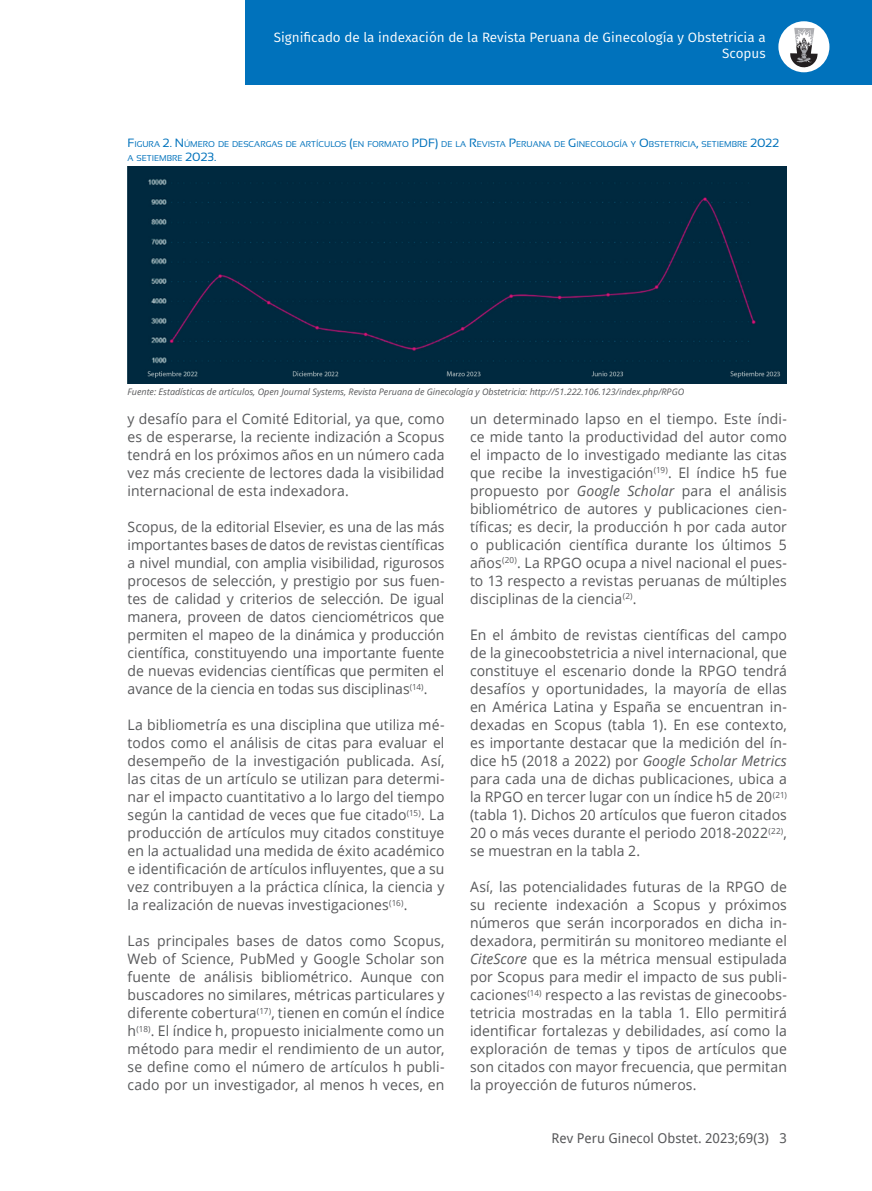
<style>
.page{position:relative;width:872px;height:1191px;background:#fff}
.page>*{position:absolute;margin:0;border:0;box-sizing:border-box;transform-origin:0 0}
.t1{font:14.4px/18px "Open Sans";letter-spacing:.005em;color:#57585a;text-align:justify}
.t2{font:13.5px/16.2px "Fira Sans";color:#fff;text-align:right}
.t3{font:13.5px "Droid Sans";color:#57585a}
.t4{font:italic 9px "Open Sans";color:#57585a}
.t5{font:8.4px/14.4px "Sansation";color:#0072bc}
.s1{font-size:12px}
.s2{font-style:italic}
</style>
<div class="page">
<div style="left:246px;top:0;width:626px;height:85px;background:#0072bc"></div>
<div style="left:778px;top:21px;width:51px;height:51px;background:#fff;border-radius:50%"></div>
<svg style="left:790px;top:28px;width:28px;height:40px"></svg>
<div style="left:128px;top:167px;width:659px;height:217px;background:#00293f"></div>
<p class="t2" style="left:274px;top:29px;width:493px">Significado de la indexación de la Revista Peruana de Ginecología y Obstetricia a<br>Scopus</p>
<p class="t5" style="left:128px;top:137px;width:653px"><span class="s1">F</span>IGURA <span class="s1">2. N</span>ÚMERO DE DESCARGAS DE ARTÍCULOS <span class="s1">(</span>EN FORMATO <span class="s1">PDF)</span> DE LA <span class="s1">R</span>EVISTA <span class="s1">P</span>ERUANA DE <span class="s1">G</span> IN ECOLOGÍA Y <span class="s1">O</span> BSTETRICIA<span class="s1">,</span> SETIEMBRE <span class="s1">2022<br></span>A SETIEMBRE <span class="s1">2023.</span></p>
<p class="t4" style="left:128px;top:386px;width:558px">Fuente: Estadísticas de artículos, Open Journal Systems, Revista Peruana de Ginecología y Obstetricia: http://51.222.106.123/index.php/RPGO</p>
<p class="t1" style="left:128px;top:409px;width:318px">y desafío para el Comité Editorial, ya que, como es de esperarse, la reciente indización a Scopus tendrá en los próximos años en un número cada vez más creciente de lectores dada la visibilidad internacional de esta indexadora.</p>
<p class="t1" style="left:128px;top:517px;width:318px">Scopus, de la editorial Elsevier, es una de las más importantes bases de datos de revistas científicas a nivel mundial, con amplia visibilidad, rigurosos procesos de selección, y prestigio por sus fuen&shy;tes de calidad y criterios de selección. De igual manera, proveen de datos cienciométricos que permiten el mapeo de la dinámica y producción científica, constituyendo una importante fuente de nuevas evidencias científicas que permiten el avance de la ciencia en todas sus disciplinas<sup>(14)</sup>.</p>
<p class="t1" style="left:128px;top:715px;width:318px">La bibliometría es una disciplina que utiliza mé&shy;todos como el análisis de citas para evaluar el desempeño de la investigación publicada. Así, las citas de un artículo se utilizan para determi&shy;nar el impacto cuantitativo a lo largo del tiempo según la cantidad de veces que fue citado<sup>(15)</sup>. La producción de artículos muy citados constituye en la actualidad una medida de éxito académico e identificación de artículos influyentes, que a su vez contribuyen a la práctica clínica, la ciencia y la realización de nuevas investigaciones<sup>(16)</sup>.</p>
<p class="t1" style="left:128px;top:931px;width:318px">Las principales bases de datos como Scopus, Web of Science, PubMed y Google Scholar son fuente de análisis bibliométrico. Aunque con buscadores no similares, métricas particulares y diferente cobertura<sup>(17)</sup>, tienen en común el índice h<sup>(18)</sup>. El índice h, propuesto inicialmente como un método para medir el rendimiento de un autor, se define como el número de artículos h publi&shy;cado por un investigador, al menos h veces, en</p>
<p class="t1" style="left:470px;top:409px;width:318px">un determinado lapso en el tiempo. Este índi&shy;ce mide tanto la productividad del autor como el impacto de lo investigado mediante las citas que recibe la investigación<sup>(19)</sup>. El índice h5 fue propuesto por <span class="s2">Google Scholar</span> para el análisis bibliométrico de autores y publicaciones cien&shy;tíficas; es decir, la producción h por cada autor o publicación científica durante los últimos 5 años<sup>(20)</sup>. La RPGO ocupa a nivel nacional el pues&shy;to 13 respecto a revistas peruanas de múltiples disciplinas de la ciencia<sup>(2)</sup>.</p>
<p class="t1" style="left:470px;top:625px;width:318px">En el ámbito de revistas científicas del campo de la ginecoobstetricia a nivel internacional, que constituye el escenario donde la RPGO tendrá desafíos y oportunidades, la mayoría de ellas en América Latina y España se encuentran in&shy;dexadas en Scopus (tabla 1). En ese contexto, es importante destacar que la medición del ín&shy;dice h5 (2018 a 2022) por <span class="s2">Google Scholar Metrics </span>para cada una de dichas publicaciones, ubica a la RPGO en tercer lugar con un índice h5 de 20<sup>(21) </sup>(tabla 1). Dichos 20 artículos que fueron citados 20 o más veces durante el periodo 2018-2022<sup>(22)</sup>, se muestran en la tabla 2.</p>
<p class="t1" style="left:470px;top:877px;width:318px">Así, las potencialidades futuras de la RPGO de su reciente indexación a Scopus y próximos números que serán incorporados en dicha in&shy;dexadora, permitirán su monitoreo mediante el <span class="s2">CiteScore</span> que es la métrica mensual estipulada por Scopus para medir el impacto de sus publi&shy;caciones<sup>(14)</sup> respecto a las revistas de ginecoobs&shy;tetricia mostradas en la tabla 1. Ello permitirá identificar fortalezas y debilidades, así como la exploración de temas y tipos de artículos que son citados con mayor frecuencia, que permitan la proyección de futuros números.</p>
<p class="t3" style="left:551px;top:1128px;width:237px">Rev Peru Ginecol Obstet. 2023;69(3) 3</p>
</div>
